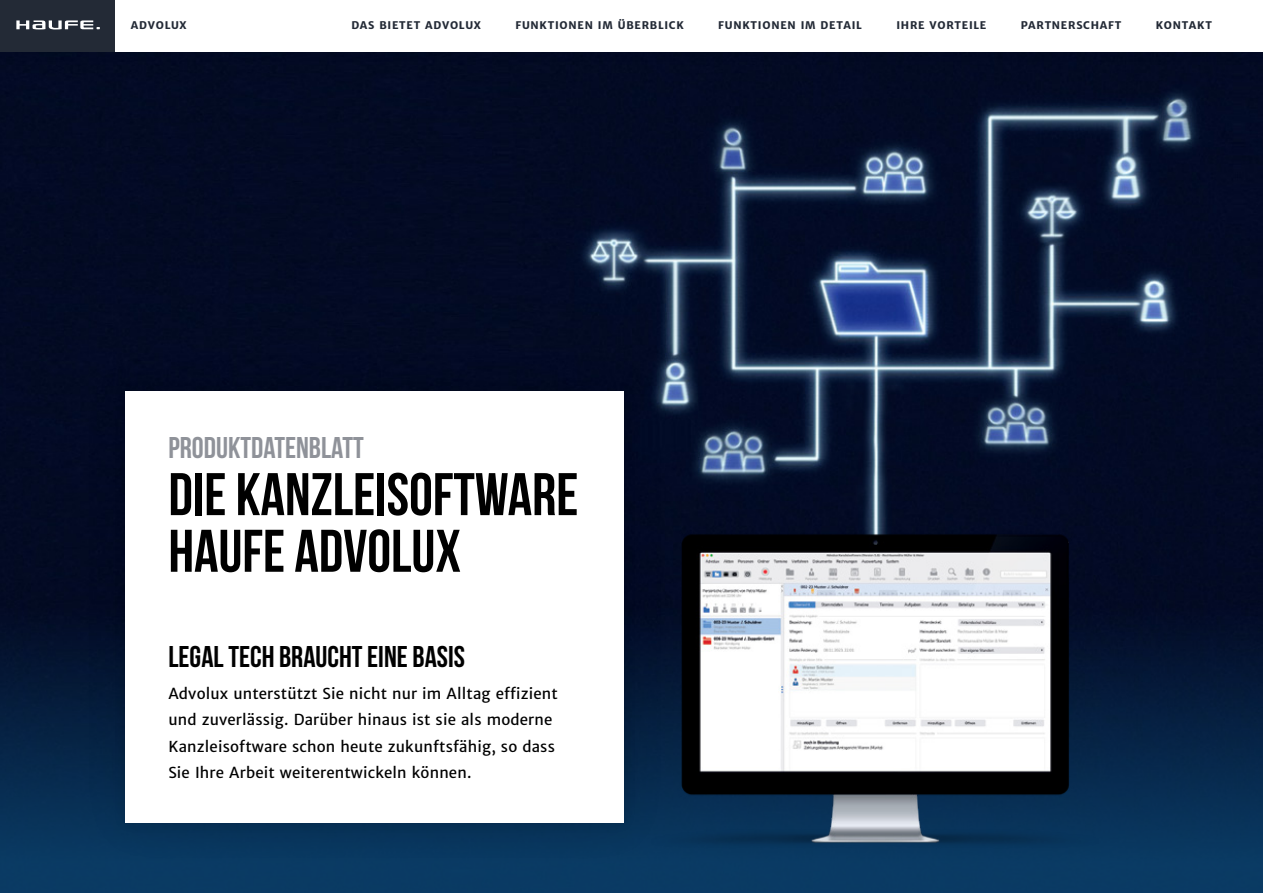
<style>
.page{position:relative;width:1263px;height:893px;background:#fff}
.page>*{position:absolute;margin:0;border:0;box-sizing:border-box;transform-origin:0 0}
.t1{font:700 60px/56.7px "Bebas Neue";color:#000}
.t2{font:700 30px "Bebas Neue";color:#000}
.t3{font:700 30px "Bebas Neue";color:#8f9299}
.t4{font:15px/26.2px "Haufe Merriweather Sans";letter-spacing:.01em;color:#000}
.t5{font:700 10.5px "Haufe Merriweather Sans";letter-spacing:.07em;color:#232a36}
</style>
<div class="page">
<img style="left:0;top:65px;width:1263px;height:516px">
<div style="left:0;top:581px;width:1263px;height:312px;background:linear-gradient(to bottom,#02071f,#0a3f69)"></div>
<img style="left:671px;top:521px;width:434px;height:335px">
<div style="left:0;top:0;width:1263px;height:65px;background:#000;opacity:.1"></div>
<div style="left:0;top:0;width:1263px;height:51px;background:#fff"></div>
<div style="left:0;top:0;width:115px;height:51px;background:#232a36"></div>
<svg style="left:16px;top:20px;width:84px;height:9px"></svg>
<div style="left:78px;top:344px;width:593px;height:526px;background:#000;opacity:.1"></div>
<div style="left:125px;top:391px;width:499px;height:431px;background:#fff"></div>
<p class="t5" style="left:131px;top:19px;width:57px">ADVOLUX</p>
<p class="t5" style="left:352px;top:19px;width:131px">DAS BIETET ADVOLUX</p>
<p class="t5" style="left:515px;top:19px;width:170px">FUNKTIONEN IM ÜBERBLICK</p>
<p class="t5" style="left:718px;top:19px;width:145px">FUNKTIONEN IM DETAIL</p>
<p class="t5" style="left:896px;top:19px;width:91px">IHRE VORTEILE</p>
<p class="t5" style="left:1021px;top:19px;width:102px">PARTNERSCHAFT</p>
<p class="t5" style="left:1156px;top:19px;width:58px">KONTAKT</p>
<h2 class="t3" style="left:168px;top:432px;width:197px">PRODUKTDATENBLATT</h2>
<h1 class="t1" style="left:168px;top:465px;width:411px">DIE KANZLEISOFTWARE<br>HAUFE ADVOLUX</h1>
<h2 class="t2" style="left:168px;top:640px;width:298px">LEGAL TECH BRAUCHT EINE BASIS</h2>
<p class="t4" style="left:168px;top:681px;width:391px">Advolux unterstützt Sie nicht nur im Alltag effizient und zuverlässig. Darüber hinaus ist sie als moderne Kanzleisoftware schon heute zukunftsfähig, so dass Sie Ihre Arbeit weiterentwickeln können.</p>
</div>
